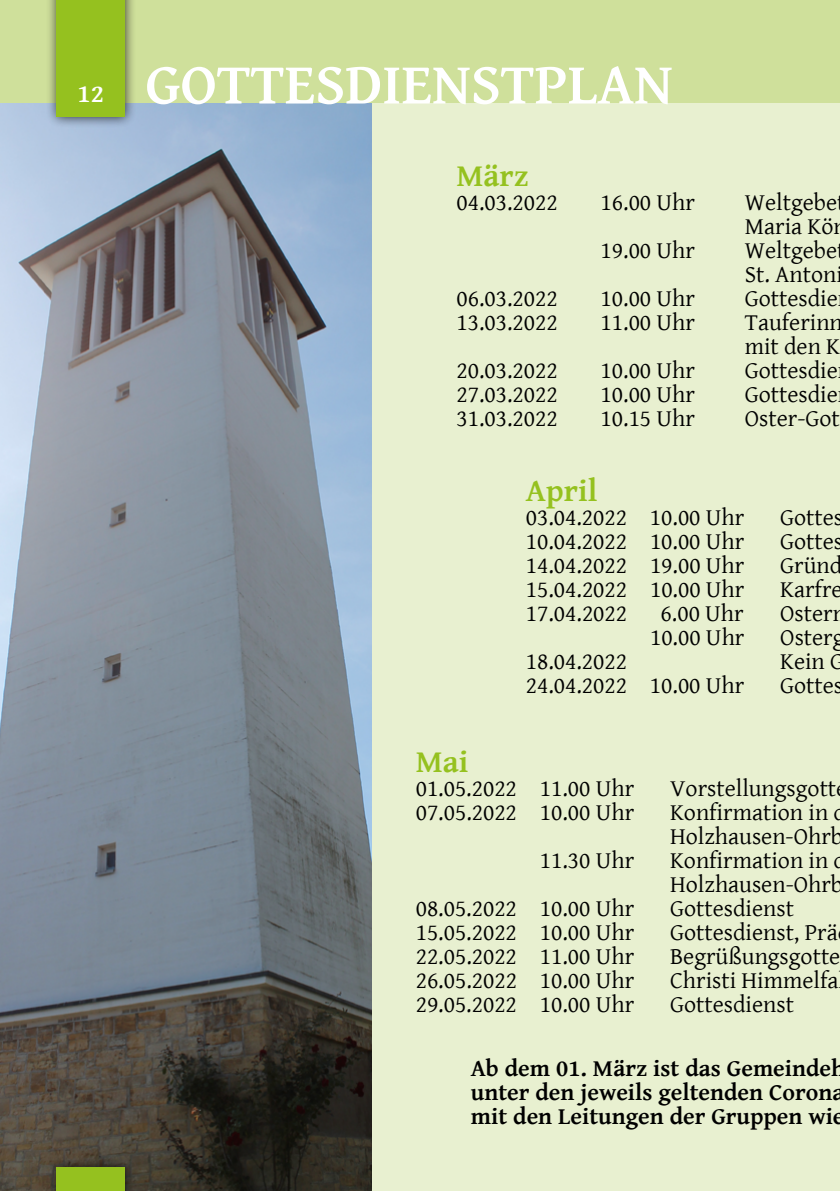
<style>
.page{position:relative;width:840px;height:1191px;background:#fff}
.page>*{position:absolute;margin:0;border:0;box-sizing:border-box;transform-origin:0 0}
.t1{font:700 58.2px "Gentium Basic";color:#fff}
.t2{font:700 32px "Gentium Basic";color:#95c11f}
.t3{font:700 26px "Gentium Basic";color:#fff}
.t4{font:24px/24px "Gentium Basic";color:#000}
.t5{font:700 24px/24px "Gentium Basic";color:#000;text-align:justify}
</style>
<div class="page">
<div style="left:372px;top:102px;width:467px;height:1089px;background:#e8f0d0"></div>
<img style="left:0;top:102px;width:371px;height:1089px">
<div style="left:0;top:0;width:839px;height:102px;background:#cfe09b"></div>
<div style="left:45px;top:0;width:91px;height:129px;background:#000;opacity:.75"></div>
<div style="left:57px;top:0;width:68px;height:117px;background:#95c11f"></div>
<div style="left:45px;top:1155px;width:91px;height:36px;background:#000;opacity:.75"></div>
<div style="left:57px;top:1167px;width:68px;height:24px;background:#95c11f"></div>
<p class="t3" style="left:78px;top:74px;width:28px">12</p>
<h1 class="t1" style="left:145px;top:41px;width:528px">GOTTESDIENSTPLAN</h1>
<h2 class="t2" style="left:456px;top:151px;width:74px">März</h2>
<p class="t4" style="left:456px;top:189px;width:103px">04.03.2022</p>
<p class="t4" style="left:600px;top:189px;width:96px">16.00 Uhr</p>
<p class="t4" style="left:744px;top:189px;width:94px">Weltgebe<br>Maria Kö</p>
<p class="t4" style="left:600px;top:237px;width:96px">19.00 Uhr</p>
<p class="t4" style="left:744px;top:237px;width:100px">Weltgebe<br>St. Antoni</p>
<p class="t4" style="left:456px;top:285px;width:103px">06.03.2022</p>
<p class="t4" style="left:600px;top:285px;width:96px">10.00 Uhr</p>
<p class="t4" style="left:744px;top:285px;width:94px">Gottesdie</p>
<p class="t4" style="left:456px;top:309px;width:103px">13.03.2022</p>
<p class="t4" style="left:600px;top:309px;width:96px">11.00 Uhr</p>
<p class="t4" style="left:744px;top:309px;width:100px">Tauferinn mit den K</p>
<p class="t4" style="left:456px;top:357px;width:103px">20.03.2022</p>
<p class="t4" style="left:600px;top:357px;width:96px">10.00 Uhr</p>
<p class="t4" style="left:744px;top:357px;width:94px">Gottesdie</p>
<p class="t4" style="left:456px;top:381px;width:103px">27.03.2022</p>
<p class="t4" style="left:600px;top:381px;width:96px">10.00 Uhr</p>
<p class="t4" style="left:744px;top:381px;width:94px">Gottesdie</p>
<p class="t4" style="left:456px;top:405px;width:103px">31.03.2022</p>
<p class="t4" style="left:600px;top:405px;width:96px">10.15 Uhr</p>
<p class="t4" style="left:744px;top:405px;width:96px">Oster-Got</p>
<h2 class="t2" style="left:525px;top:467px;width:73px">April</h2>
<p class="t4" style="left:525px;top:505px;width:220px">03.04.2022 10.00 Uhr</p>
<p class="t4" style="left:779px;top:505px;width:64px">Gottes</p>
<p class="t4" style="left:525px;top:529px;width:220px">10.04.2022 10.00 Uhr</p>
<p class="t4" style="left:779px;top:529px;width:64px">Gottes</p>
<p class="t4" style="left:525px;top:553px;width:220px">14.04.2022 19.00 Uhr</p>
<p class="t4" style="left:779px;top:553px;width:63px">Gründ</p>
<p class="t4" style="left:525px;top:577px;width:220px">15.04.2022 10.00 Uhr</p>
<p class="t4" style="left:779px;top:577px;width:64px">Karfre</p>
<p class="t4" style="left:525px;top:601px;width:103px">17.04.2022</p>
<p class="t4" style="left:660px;top:601px;width:84px">6.00 Uhr</p>
<p class="t4" style="left:779px;top:601px;width:54px">Oster</p>
<p class="t4" style="left:649px;top:625px;width:96px">10.00 Uhr</p>
<p class="t4" style="left:779px;top:625px;width:66px">Osterg</p>
<p class="t4" style="left:525px;top:649px;width:103px">18.04.2022</p>
<p class="t4" style="left:779px;top:649px;width:65px">Kein G</p>
<p class="t4" style="left:525px;top:673px;width:220px">24.04.2022 10.00 Uhr</p>
<p class="t4" style="left:779px;top:673px;width:64px">Gottes</p>
<h2 class="t2" style="left:415px;top:737px;width:54px">Mai</h2>
<p class="t4" style="left:415px;top:775px;width:220px">01.05.2022 11.00 Uhr</p>
<p class="t4" style="left:669px;top:775px;width:168px">Vorstellungsgott</p>
<p class="t4" style="left:415px;top:799px;width:220px">07.05.2022 10.00 Uhr</p>
<p class="t4" style="left:669px;top:799px;width:174px">Konfirmation in<br>Holzhausen-Ohrb</p>
<p class="t4" style="left:539px;top:847px;width:96px">11.30 Uhr</p>
<p class="t4" style="left:669px;top:847px;width:174px">Konfirmation in<br>Holzhausen-Ohrb</p>
<p class="t4" style="left:415px;top:895px;width:220px">08.05.2022 10.00 Uhr</p>
<p class="t4" style="left:669px;top:895px;width:125px">Gottesdienst</p>
<p class="t4" style="left:415px;top:919px;width:220px">15.05.2022 10.00 Uhr</p>
<p class="t4" style="left:669px;top:919px;width:169px">Gottesdienst, Prä</p>
<p class="t4" style="left:415px;top:943px;width:220px">22.05.2022 11.00 Uhr</p>
<p class="t4" style="left:669px;top:943px;width:172px">Begrüßungsgotte</p>
<p class="t4" style="left:415px;top:967px;width:220px">26.05.2022 10.00 Uhr</p>
<p class="t4" style="left:669px;top:967px;width:170px">Christi Himmelfa</p>
<p class="t4" style="left:415px;top:991px;width:220px">29.05.2022 10.00 Uhr</p>
<p class="t4" style="left:669px;top:991px;width:125px">Gottesdienst</p>
<p class="t5" style="left:470px;top:1055px;width:375px">Ab dem 01. März ist das Gemeindeh unter den jeweils geltenden Corona mit den Leitungen der Gruppen wie</p>
</div>
